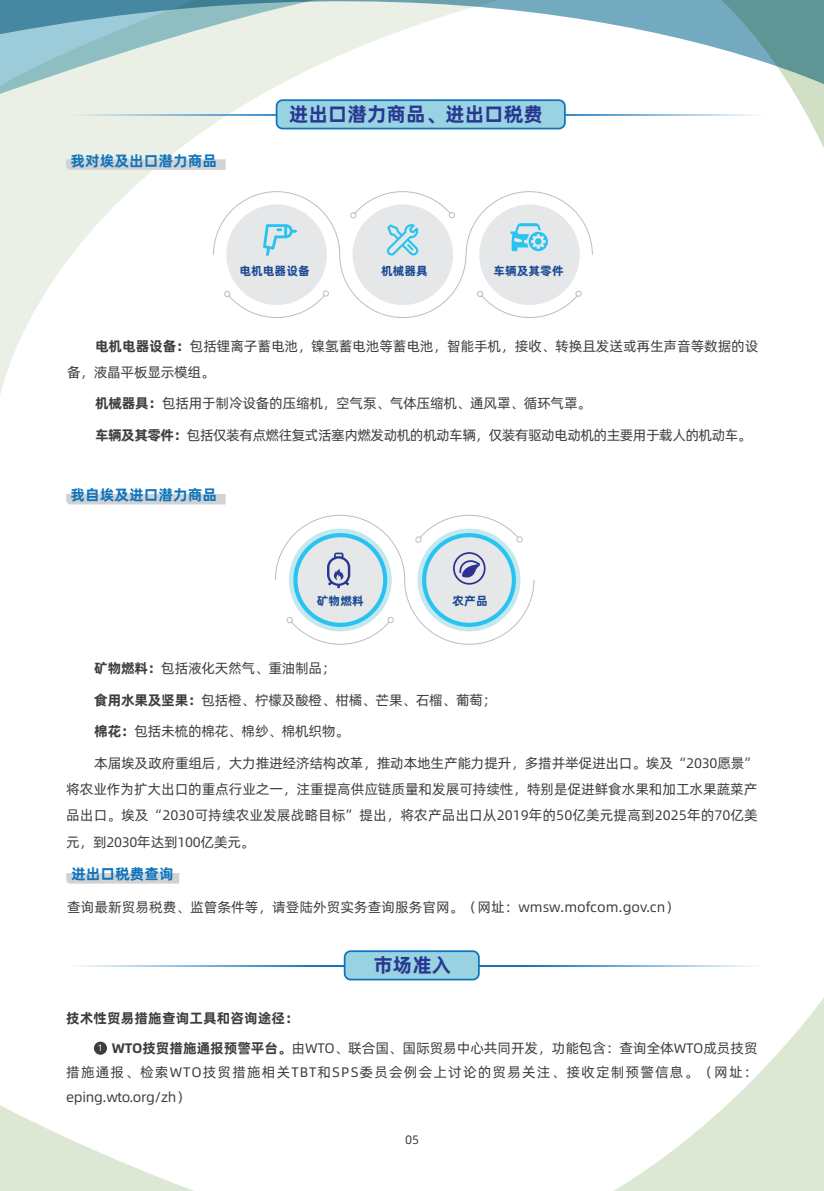
<style>
.page{position:relative;width:824px;height:1191px;background:#fff}
.page>*{position:absolute;margin:0;border:0;box-sizing:border-box;transform-origin:0 0}
.t1{font:700 19.78px "Alibaba Pu Hui Ti";color:#283890}
.t2{font:700 14.88px "Alibaba Pu Hui Ti";color:#1074bc}
.t3{font:13.83px/26.2px "Alibaba Pu Hui Ti";letter-spacing:-.01em;color:#3e3e3f}
.t4{font:13.83px/24.5px "Alibaba Pu Hui Ti";letter-spacing:.08em;color:#3e3e3f}
.t5{font:13.83px "Alibaba Pu Hui Ti";letter-spacing:-.04em;color:#3e3e3f}
.t6{font:12.25px "Alibaba Pu Hui Ti";color:#3e3e3f}
.t7{font:700 11.9px "Alibaba Pu Hui Ti";color:#184992}
.t8{font:8.75px "Harmony OS Sans SC";color:#fff}
.s1{font-weight:700}
</style>
<div class="page">
<svg style="left:614px;top:999px;width:209px;height:192px"></svg>
<svg style="left:1px;top:94px;width:560px;height:297px"></svg>
<svg style="left:1px;top:91px;width:266px;height:3px"></svg>
<svg style="left:793px;top:91px;width:30px;height:55px"></svg>
<svg style="left:1px;top:0;width:822px;height:91px"></svg>
<svg style="left:0;top:1105px;width:194px;height:86px"></svg>
<svg style="left:0;top:0;width:1px;height:394px"></svg>
<hr style="left:67px;top:114px;width:697px;height:2px;background:#fff">
<div style="left:276px;top:100px;width:289px;height:29px;background:#99d3e2;border-radius:6px"></div>
<div style="left:276px;top:99px;width:289px;height:30px;border:2px solid #1074bc;border-radius:6px"></div>
<div style="left:344px;top:951px;width:135px;height:28px;background:#99d3e2;border-radius:6px"></div>
<div style="left:344px;top:950px;width:135px;height:30px;border:2px solid #1074bc;border-radius:6px"></div>
<svg style="left:66px;top:873px;width:113px;height:10px"></svg>
<div style="left:66px;top:159px;width:160px;height:11px;background:#d1d2d4"></div>
<div style="left:66px;top:494px;width:159px;height:10px;background:#d1d2d4"></div>
<svg style="left:212px;top:191px;width:381px;height:127px"></svg>
<svg style="left:275px;top:514px;width:260px;height:131px"></svg>
<div style="left:94px;top:1041px;width:13px;height:13px;background:#3e3e3f;border-radius:50%"></div>
<p class="t2" style="left:70px;top:149px;width:148px">我对埃及出口潜力商品</p>
<h1 class="t1" style="left:289px;top:98px;width:255px">进出口潜力商品、进出口税费</h1>
<p class="t7" style="left:239px;top:262px;width:72px">电机电器设备</p>
<p class="t7" style="left:381px;top:262px;width:48px">机械器具</p>
<p class="t7" style="left:493px;top:262px;width:72px">车辆及其零件</p>
<p class="t3" style="left:67px;top:332px;width:693px;text-indent:28px"><span class="s1">电机电器设备：</span>包括锂离子蓄电池，镍氢蓄电池等蓄电池，智能手机，接收、转换且发送或再生声音等数据的设备，液晶平板显示模组。</p>
<p class="t3" style="left:95px;top:389px;width:497px"><span class="s1">机械器具：</span>包括用于制冷设备的压缩机，空气泵、气体压缩机、通风罩、循环气罩。</p>
<p class="t5" style="left:95px;top:425px;width:658px"><span class="s1">车辆及其零件：</span>包括仅装有点燃往复式活塞内燃发动机的机动车辆，仅装有驱动电动机的主要用于载人的机动车。</p>
<p class="t2" style="left:71px;top:483px;width:148px">我自埃及进口潜力商品</p>
<p class="t7" style="left:317px;top:592px;width:48px">矿物燃料</p>
<p class="t7" style="left:452px;top:592px;width:37px">农产品</p>
<p class="t3" style="left:94px;top:654px;width:243px"><span class="s1">矿物燃料：</span>包括液化天然气、重油制品；</p>
<p class="t3" style="left:94px;top:686px;width:403px"><span class="s1">食用水果及坚果：</span>包括橙、柠檬及酸橙、柑橘、芒果、石榴、葡萄；</p>
<p class="t3" style="left:94px;top:717px;width:256px"><span class="s1">棉花：</span>包括未梳的棉花、棉纱、棉机织物。</p>
<p class="t3" style="left:66px;top:749px;width:693px;text-align:justify;text-indent:28px">本届埃及政府重组后，大力推进经济结构改革，推动本地生产能力提升，多措并举促进出口。埃及“2030愿景”将农业作为扩大出口的重点行业之一，注重提高供应链质量和发展可持续性，特别是促进鲜食水果和加工水果蔬菜产品出口。埃及“2030可持续农业发展战略目标”提出，将农产品出口从2019年的50亿美元提高到2025年的70亿美元，到2030年达到100亿美元。</p>
<p class="t2" style="left:71px;top:862px;width:104px">进出口税费查询</p>
<p class="t3" style="left:67px;top:893px;width:613px">查询最新贸易税费、监管条件等，请登陆外贸实务查询服务官网。（网址：wmsw.mofcom.gov.cn）</p>
<h1 class="t1" style="left:373px;top:949px;width:80px">市场准入</h1>
<p class="t3" style="left:112px;top:1002px;width:647px;line-height:29.8px;text-indent:-46px"><span class="s1">技术性贸易措施查询工具和咨询途径：<br>WTO技贸措施通报预警平台。</span>由WTO、联合国、国际贸易中心共同开发，功能包含：查询全体WTO成员技贸</p>
<p class="t4" style="left:66px;top:1059px;width:692px">措施通报、检索WTO技贸措施相关TBT和SPS委员会例会上讨论的贸易关注、接收定制预警信息。（网址：eping.wto.org/zh）</p>
<p class="t8" style="left:98px;top:1042px;width:6px">1</p>
<p class="t6" style="left:405px;top:1130px;width:15px">05</p>
</div>
